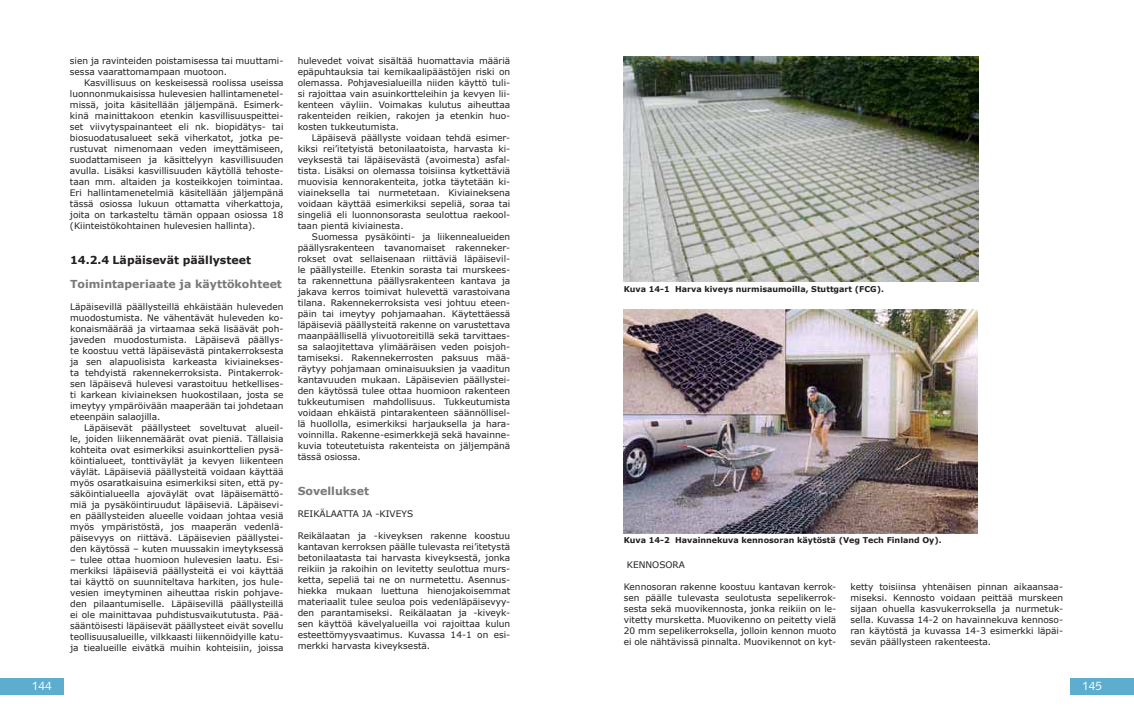
<style>
.page{position:relative;width:1134px;height:709px;background:#fff}
.page>*{position:absolute;margin:0;border:0;box-sizing:border-box;transform-origin:0 0}
.t1{font:12px "Syntax";color:#fff}
.t2{font:700 11px "Verdana";color:#77797b}
.t3{font:700 11px "Verdana";color:#231f20}
.t4{font:9px/11px "Verdana";color:#231f20;text-align:justify}
.t5{font:700 8px "Verdana";color:#231f20}
</style>
<div class="page">
<div style="left:0;top:678px;width:64px;height:16px;background:#5cadce"></div>
<div style="left:1070px;top:678px;width:64px;height:16px;background:#5cadce"></div>
<img style="left:624px;top:57px;width:354px;height:224px">
<img style="left:624px;top:309px;width:354px;height:224px">
<p class="t4" style="left:70px;top:55px;width:215px">sien ja ravinteiden poistamisessa tai muuttami&shy;sessa vaarattomampaan muotoon.</p>
<p class="t4" style="left:70px;top:77px;width:215px;text-indent:14px">Kasvillisuus on keskeisessä roolissa useissa luonnonmukaisissa hulevesien hallintamenetel&shy;missä, joita käsitellään jäljempänä. Esimerk&shy;kinä mainittakoon etenkin kasvillisuuspeittei&shy;set viivytyspainanteet eli nk. biopidätys- tai biosuodatusalueet sekä viherkatot, jotka pe&shy;rustuvat nimenomaan veden imeyttämiseen, suodattamiseen ja käsittelyyn kasvillisuuden avulla. Lisäksi kasvillisuuden käytöllä tehoste&shy;taan mm. altaiden ja kosteikkojen toimintaa.<br>Eri hallintamenetelmiä käsitellään jäljempänä tässä osiossa lukuun ottamatta viherkattoja, joita on tarkasteltu tämän oppaan osiossa 18 (Kiinteistökohtainen hulevesien hallinta).</p>
<p class="t3" style="left:70px;top:253px;width:183px">14.2.4 Läpäisevät päällysteet</p>
<p class="t2" style="left:70px;top:277px;width:213px">Toimintaperiaate ja käyttökohteet</p>
<p class="t4" style="left:70px;top:300px;width:215px">Läpäisevillä päällysteillä ehkäistään huleveden muodostumista. Ne vähentävät huleveden ko&shy;konaismäärää ja virtaamaa sekä lisäävät poh&shy;javeden muodostumista. Läpäisevä päällys&shy;te koostuu vettä läpäisevästä pintakerroksesta ja sen alapuolisista karkeasta kiviainekses&shy;ta tehdyistä rakennekerroksista. Pintakerrok&shy;sen läpäisevä hulevesi varastoituu hetkellises&shy;ti karkean kiviaineksen huokostilaan, josta se imeytyy ympäröivään maaperään tai johdetaan eteenpäin salaojilla.</p>
<p class="t4" style="left:70px;top:421px;width:215px;text-indent:14px">Läpäisevät päällysteet soveltuvat alueil&shy;le, joiden liikennemäärät ovat pieniä. Tällaisia kohteita ovat esimerkiksi asuinkorttelien pysä&shy;köintialueet, tonttiväylät ja kevyen liikenteen väylät. Läpäiseviä päällysteitä voidaan käyttää myös osaratkaisuina esimerkiksi siten, että py&shy;säköintialueella ajoväylät ovat läpäisemättö&shy;miä ja pysäköintiruudut läpäiseviä. Läpäisevi&shy;en päällysteiden alueelle voidaan johtaa vesiä myös ympäristöstä, jos maaperän vedenlä&shy;päisevyys on riittävä. Läpäisevien päällystei&shy;den käytössä – kuten muussakin imeytyksessä</p>
<p class="t4" style="left:70px;top:553px;width:215px">– tulee ottaa huomioon hulevesien laatu. Esi&shy;merkiksi läpäiseviä päällysteitä ei voi käyttää tai käyttö on suunniteltava harkiten, jos hule&shy;vesien imeytyminen aiheuttaa riskin pohjave&shy;den pilaantumiselle. Läpäisevillä päällysteillä ei ole mainittavaa puhdistusvaikututusta. Pää&shy;sääntöisesti läpäisevät päällysteet eivät sovellu teollisuusalueille, vilkkaasti liikennöidyille katu&shy;ja tiealueille eivätkä muihin kohteisiin, joissa</p>
<p class="t4" style="left:298px;top:54px;width:214px">hulevedet voivat sisältää huomattavia määriä epäpuhtauksia tai kemikaalipäästöjen riski on olemassa. Pohjavesialueilla niiden käyttö tuli&shy;si rajoittaa vain asuinkortteleihin ja kevyen lii&shy;kenteen väyliin. Voimakas kulutus aiheuttaa rakenteiden reikien, rakojen ja etenkin huo&shy;kosten tukkeutumista.</p>
<p class="t4" style="left:298px;top:131px;width:214px;text-indent:14px">Läpäisevä päällyste voidaan tehdä esimer&shy;kiksi rei’itetyistä betonilaatoista, harvasta ki&shy;veyksestä tai läpäisevästä (avoimesta) asfal&shy;tista. Lisäksi on olemassa toisiinsa kytkettäviä muovisia kennorakenteita, jotka täytetään ki&shy;viaineksella tai nurmetetaan. Kiviaineksena voidaan käyttää esimerkiksi sepeliä, soraa tai singeliä eli luonnonsorasta seulottua raekool&shy;taan pientä kiviainesta.</p>
<p class="t4" style="left:298px;top:230px;width:214px;text-indent:14px">Suomessa pysäköinti- ja liikennealueiden päällysrakenteen tavanomaiset rakenneker&shy;rokset ovat sellaisenaan riittäviä läpäisevil&shy;le päällysteille. Etenkin sorasta tai murskees&shy;ta rakennettuna päällysrakenteen kantava ja jakava kerros toimivat hulevettä varastoivana tilana. Rakennekerroksista vesi johtuu eteen&shy;päin tai imeytyy pohjamaahan. Käytettäessä läpäiseviä päällysteitä rakenne on varustettava maanpäällisellä ylivuotoreitillä sekä tarvittaes&shy;sa salaojitettava ylimääräisen veden poisjoh&shy;tamiseksi. Rakennekerrosten paksuus mää&shy;räytyy pohjamaan ominaisuuksien ja vaaditun kantavuuden mukaan. Läpäisevien päällystei&shy;den käytössä tulee ottaa huomioon rakenteen tukkeutumisen mahdollisuus. Tukkeutumista voidaan ehkäistä pintarakenteen säännöllisel&shy;lä huollolla, esimerkiksi harjauksella ja hara&shy;voinnilla. Rakenne-esimerkkejä sekä havainne&shy;kuvia toteutetuista rakenteista on jäljempänä tässä osiossa.</p>
<p class="t2" style="left:298px;top:484px;width:73px">Sovellukset</p>
<p class="t4" style="left:298px;top:508px;width:13px">Reikälaatta</p>
<p class="t4" style="left:362px;top:508px;width:24px">ja -kiveys</p>
<p class="t4" style="left:298px;top:530px;width:214px">Reikälaatan ja -kiveyksen rakenne koostuu kantavan kerroksen päälle tulevasta rei’itetystä betonilaatasta tai harvasta kiveyksestä, jonka reikiin ja rakoihin on levitetty seulottua murs&shy;ketta, sepeliä tai ne on nurmetettu. Asennus&shy;hiekka mukaan luettuna hienojakoisemmat materiaalit tulee seuloa pois vedenläpäisevyy&shy;den parantamiseksi. Reikälaatan ja -kiveyk&shy;sen käyttöä kävelyalueilla voi rajoittaa kulun esteettömyysvaatimus. Kuvassa 14-1 on esi&shy;merkki harvasta kiveyksestä.</p>
<p class="t5" style="left:624px;top:283px;width:262px">Kuva 14-1 Harva kiveys nurmisaumoilla, Stuttgart (FCG).</p>
<p class="t5" style="left:624px;top:535px;width:319px">Kuva 14-2 Havainnekuva kennosoran käytöstä (Veg Tech Finland Oy).</p>
<p class="t4" style="left:850px;top:581px;width:214px">ketty toisiinsa yhtenäisen pinnan aikaansaa&shy;miseksi. Kennosto voidaan peittää murskeen sijaan ohuella kasvukerroksella ja nurmetuk&shy;sella. Kuvassa 14-2 on havainnekuva kennoso&shy;ran käytöstä ja kuvassa 14-3 esimerkki läpäi&shy;sevän päällysteen rakenteesta.</p>
<p class="t4" style="left:627px;top:559px;width:14px">Kennosora</p>
<p class="t4" style="left:624px;top:581px;width:214px">Kennosoran rakenne koostuu kantavan kerrok&shy;sen päälle tulevasta seulotusta sepelikerrok&shy;sesta sekä muovikennosta, jonka reikiin on le&shy;vitetty mursketta. Muovikenno on peitetty vielä 20 mm sepelikerroksella, jolloin kennon muoto ei ole nähtävissä pinnalta. Muovikennot on kyt-</p>
<h1 class="t1" style="left:32px;top:678px;width:22px">144</h1>
<h1 class="t1" style="left:1082px;top:678px;width:22px">145</h1>
</div>
